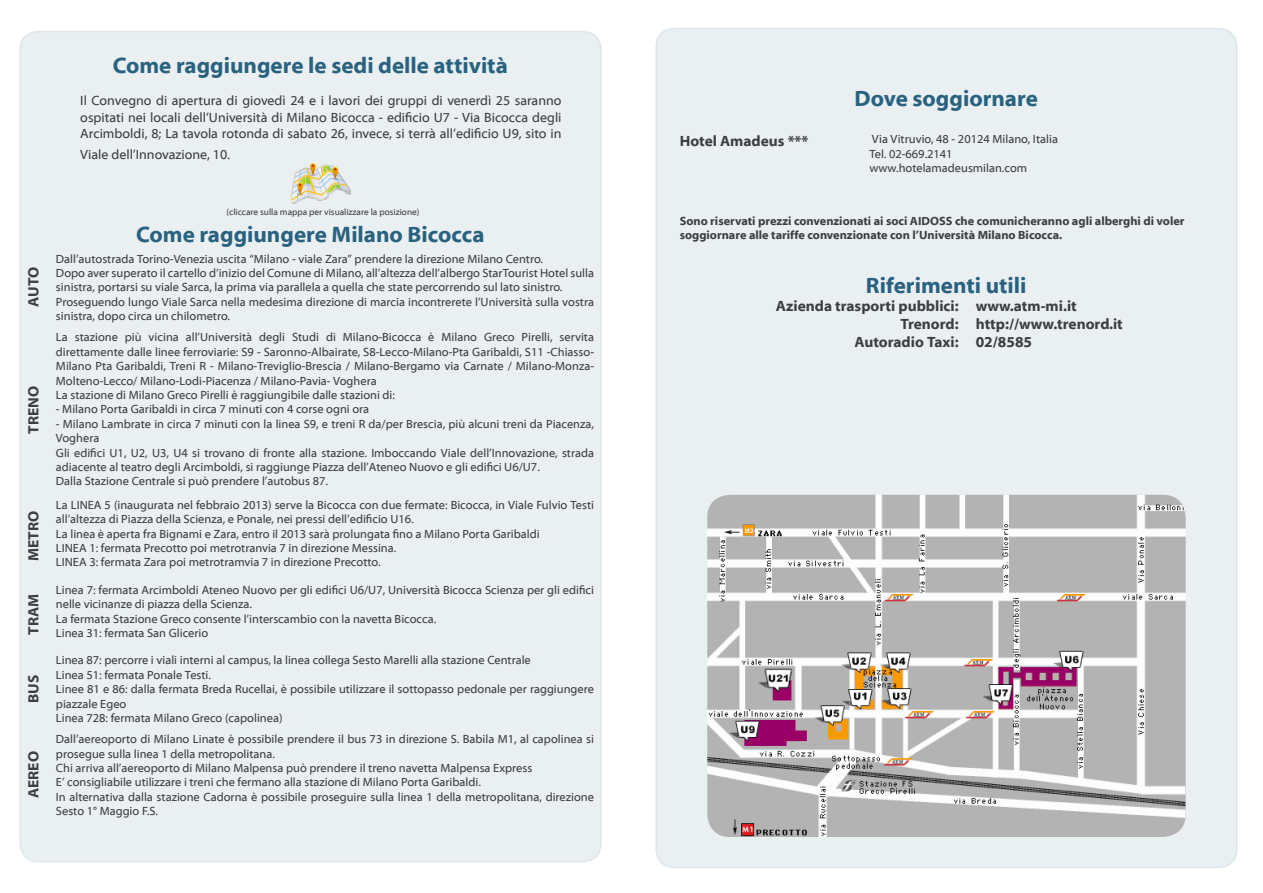
<style>
.page{position:relative;width:1263px;height:893px;background:#fff}
.page>*{position:absolute;margin:0;border:0;box-sizing:border-box;transform-origin:0 0}
.t1{font:700 22.5px "Myriad Web Pro";color:#29627f}
.t2{font:700 15px "Myriad Web Pro";color:#3e3e3f}
.t3{font:13.5px/16.2px "Myriad Web Pro";color:#3e3e3f;text-align:justify}
.t4{font:12px/14.4px "Myriad Web Pro";color:#3e3e3f}
.t5{font:700 12px/14.4px "Myriad Web Pro";color:#3e3e3f}
.t6{font:9px "Myriad Web Pro";color:#3e3e3f}
</style>
<div class="page">
<div style="left:20px;top:31px;width:581px;height:831px;background:#eaeff2;border-radius:18px"></div>
<img style="left:291px;top:163px;width:60px;height:41px">
<div style="left:656px;top:28px;width:581px;height:839px;background:#eaeff2;border-radius:18px"></div>
<img style="left:707px;top:495px;width:479px;height:342px">
<p class="t1" style="left:113px;top:53px;width:397px">Come raggiungere le sedi delle attività</p>
<p class="t3" style="left:80px;top:93px;width:483px">Il Convegno di apertura di giovedì 24 e i lavori dei gruppi di venerdì 25 saranno ospitati nei locali dell’Università di Milano Bicocca - edificio U7 - Via Bicocca degli Arcimboldi, 8; La tavola rotonda di sabato 26, invece, si terrà all’edificio U9, sito in</p>
<p class="t3" style="left:80px;top:146px;width:151px">Viale dell’Innovazione, 10.</p>
<p class="t2" style="left:25px;top:307px;width:41px;rotate:-90deg">AUTO</p>
<p class="t2" style="left:25px;top:434px;width:49px;rotate:-90deg">TRENO</p>
<p class="t6" style="left:227px;top:207px;width:194px">(cliccare sulla mappa per visualizzare la posizione)</p>
<p class="t1" style="left:136px;top:222px;width:350px">Come raggiungere Milano Bicocca</p>
<p class="t4" style="left:56px;top:252px;width:489px">Dall’autostrada Torino-Venezia uscita “Milano - viale Zara” prendere la direzione Milano Centro.</p>
<p class="t4" style="left:56px;top:266px;width:540px">Dopo aver superato il cartello d’inizio del Comune di Milano, all’altezza dell’albergo StarTourist Hotel sulla sinistra, portarsi su viale Sarca, la prima via parallela a quella che state percorrendo sul lato sinistro.</p>
<p class="t4" style="left:56px;top:295px;width:540px">Proseguendo lungo Viale Sarca nella medesima direzione di marcia incontrerete l’Università sulla vostra sinistra, dopo circa un chilometro.</p>
<p class="t4" style="left:56px;top:330px;width:540px;text-align:justify">La stazione più vicina all’Università degli Studi di Milano-Bicocca è Milano Greco Pirelli, servita direttamente dalle linee ferroviarie: S9 - Saronno-Albairate, S8-Lecco-Milano-Pta Garibaldi, S11 -Chiasso-Milano Pta Garibaldi, Treni R - Milano-Treviglio-Brescia / Milano-Bergamo via Carnate / Milano-Monza-Molteno-Lecco/ Milano-Lodi-Piacenza / Milano-Pavia- Voghera</p>
<p class="t4" style="left:56px;top:388px;width:341px">La stazione di Milano Greco Pirelli è raggiungibile dalle stazioni di:</p>
<p class="t4" style="left:56px;top:402px;width:315px">- Milano Porta Garibaldi in circa 7 minuti con 4 corse ogni ora</p>
<p class="t4" style="left:56px;top:417px;width:540px">- Milano Lambrate in circa 7 minuti con la linea S9, e treni R da/per Brescia, più alcuni treni da Piacenza,<br>Voghera</p>
<p class="t4" style="left:56px;top:446px;width:540px">Gli edifici U1, U2, U3, U4 si trovano di fronte alla stazione. Imboccando Viale dell’Innovazione, strada adiacente al teatro degli Arcimboldi, si raggiunge Piazza dell’Ateneo Nuovo e gli edifici U6/U7.</p>
<p class="t4" style="left:56px;top:474px;width:274px">Dalla Stazione Centrale si può prendere l’autobus 87.</p>
<p class="t2" style="left:25px;top:561px;width:52px;rotate:-90deg">METRO</p>
<p class="t4" style="left:56px;top:498px;width:540px">La LINEA 5 (inaugurata nel febbraio 2013) serve la Bicocca con due fermate: Bicocca, in Viale Fulvio Testi all’altezza di Piazza della Scienza, e Ponale, nei pressi dell’edificio U16.</p>
<p class="t4" style="left:56px;top:527px;width:485px">La linea è aperta fra Bignami e Zara, entro il 2013 sarà prolungata fino a Milano Porta Garibaldi</p>
<p class="t4" style="left:56px;top:541px;width:342px">LINEA 1: fermata Precotto poi metrotranvia 7 in direzione Messina.</p>
<p class="t4" style="left:56px;top:555px;width:326px">LINEA 3: fermata Zara poi metrotramvia 7 in direzione Precotto.</p>
<p class="t2" style="left:25px;top:634px;width:43px;rotate:-90deg">TRAM</p>
<p class="t4" style="left:56px;top:583px;width:540px">Linea 7: fermata Arcimboldi Ateneo Nuovo per gli edifici U6/U7, Università Bicocca Scienza per gli edifici nelle vicinanze di piazza della Scienza.</p>
<p class="t4" style="left:56px;top:612px;width:382px">La fermata Stazione Greco consente l’interscambio con la navetta Bicocca.</p>
<p class="t4" style="left:56px;top:626px;width:154px">Linea 31: fermata San Glicerio</p>
<p class="t2" style="left:25px;top:703px;width:30px;rotate:-90deg">BUS</p>
<p class="t2" style="left:25px;top:798px;width:48px;rotate:-90deg">AEREO</p>
<p class="t4" style="left:56px;top:653px;width:476px">Linea 87: percorre i viali interni al campus, la linea collega Sesto Marelli alla stazione Centrale</p>
<p class="t4" style="left:56px;top:668px;width:157px">Linea 51: fermata Ponale Testi.</p>
<p class="t4" style="left:56px;top:682px;width:540px">Linee 81 e 86: dalla fermata Breda Rucellai, è possibile utilizzare il sottopasso pedonale per raggiungere piazzale Egeo</p>
<p class="t4" style="left:56px;top:711px;width:228px">Linea 728: fermata Milano Greco (capolinea)</p>
<p class="t4" style="left:56px;top:732px;width:540px">Dall’aereoporto di Milano Linate è possibile prendere il bus 73 in direzione S. Babila M1, al capolinea si prosegue sulla linea 1 della metropolitana.</p>
<p class="t4" style="left:56px;top:761px;width:478px">Chi arriva all’aereoporto di Milano Malpensa può prendere il treno navetta Malpensa Express</p>
<p class="t4" style="left:56px;top:775px;width:426px">E’ consigliabile utilizzare i treni che fermano alla stazione di Milano Porta Garibaldi.</p>
<p class="t4" style="left:56px;top:790px;width:540px">In alternativa dalla stazione Cadorna è possibile proseguire sulla linea 1 della metropolitana, direzione<br>Sesto 1° Maggio F.S.</p>
<p class="t1" style="left:854px;top:86px;width:185px">Dove soggiornare</p>
<p class="t2" style="left:680px;top:132px;width:130px">Hotel Amadeus ***</p>
<p class="t4" style="left:872px;top:132px;width:187px">Via Vitruvio, 48 - 20124 Milano, Italia</p>
<p class="t4" style="left:869px;top:147px;width:85px">Tel. 02-669.2141</p>
<p class="t4" style="left:869px;top:161px;width:159px">www.hotelamadeusmilan.com</p>
<p class="t5" style="left:680px;top:214px;width:506px">Sono riservati prezzi convenzionati ai soci AIDOSS che comunicheranno agli alberghi di voler soggiornare alle tariffe convenzionate con l’Università Milano Bicocca.</p>
<p class="t1" style="left:866px;top:274px;width:162px">Riferimenti utili</p>
<p class="t2" style="left:776px;top:298px;width:184px">Azienda trasporti pubblici:</p>
<p class="t2" style="left:900px;top:316px;width:60px">Trenord:</p>
<p class="t2" style="left:854px;top:334px;width:106px">Autoradio Taxi:</p>
<p class="t2" style="left:976px;top:298px;width:103px">www.atm-mi.it</p>
<p class="t2" style="left:976px;top:316px;width:149px">http://www.trenord.it</p>
<p class="t2" style="left:976px;top:334px;width:58px">02/8585</p>
</div>
